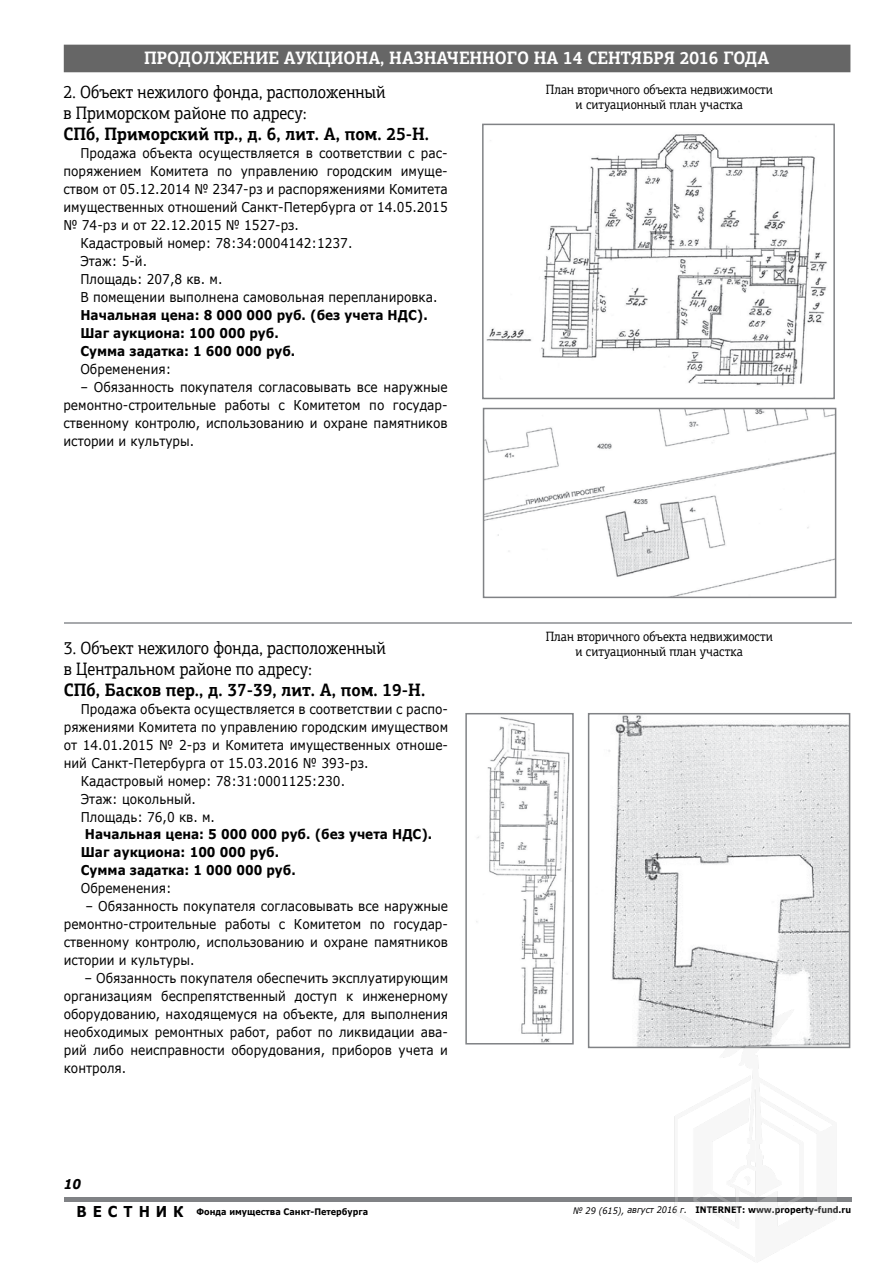
<style>
.page{position:relative;width:893px;height:1263px;background:#fff}
.page>*{position:absolute;margin:0;border:0;box-sizing:border-box;transform-origin:0 0}
.t1{font:18px/21px "PF Agora Slab Pro";color:#000;scale:.9 1}
.t2{font:700 18px "PF Agora Slab Pro";color:#000;scale:.9 1}
.t3{font:700 18px "PF Agora Slab Pro";color:#fff;scale:.9 1}
.t4{font:13.5px/18px "Verdana";color:#000;text-align:justify;scale:.9 1}
.t5{font:700 13.5px/18px "Verdana";color:#000;scale:.9 1}
.t6{font:13.5px/15px "PF Agora Slab Pro";color:#000;text-align:center;scale:.9 1}
.t7{font:italic 700 13.5px "Verdana";color:#000;scale:.9 1}
.t8{font:700 9px "Verdana";color:#000;scale:.9 1}
.s1{font-size:15px}
.s2{font-weight:400;font-style:italic}
</style>
<div class="page">
<hr style="left:64px;top:622px;width:788px;height:2px;background:#a7a9ac">
<img style="left:837px;top:724px;width:10px;height:321px">
<img style="left:63px;top:44px;width:774px;height:1218px">
<h1 class="t3" style="left:144px;top:46px;width:696px">продолжение аукциона, назначенного на 14 сентября 2016 года</h1>
<h1 class="t1" style="left:63px;top:81px;width:360px">2. Объект нежилого фонда, расположенный в Приморском районе по адресу:</h1>
<h1 class="t2" style="left:63px;top:122px;width:408px">СПб, Приморский пр., д. 6, лит. А, пом. 25-Н.</h1>
<p class="t4" style="left:80px;top:144px;width:410px">Продажа объекта осуществляется в соответствии с рас-</p>
<p class="t4" style="left:63px;top:162px;width:429px">поряжением Комитета по управлению городским имуще-</p>
<p class="t4" style="left:63px;top:180px;width:429px">ством от 05.12.2014 № 2347-рз и распоряжениями Комитета</p>
<p class="t4" style="left:63px;top:198px;width:429px">имущественных отношений Санкт-Петербурга от 14.05.2015</p>
<p class="t4" style="left:63px;top:216px;width:263px">№ 74-рз и от 22.12.2015 № 1527-рз.</p>
<p class="t4" style="left:80px;top:234px;width:304px">Кадастровый номер: 78:34:0004142:1237.</p>
<p class="t4" style="left:80px;top:252px;width:76px">Этаж: 5-й.</p>
<p class="t4" style="left:80px;top:270px;width:159px">Площадь: 207,8 кв. м.</p>
<p class="t4" style="left:80px;top:288px;width:398px">В помещении выполнена самовольная перепланировка.</p>
<p class="t5" style="left:80px;top:306px;width:387px">Начальная цена: 8 000 000 руб. (без учета НДС).<br>Шаг аукциона: 100 000 руб.<br>Сумма задатка: 1 600 000 руб.</p>
<p class="t4" style="left:80px;top:360px;width:102px">Обременения:</p>
<p class="t4" style="left:63px;top:378px;width:429px;text-indent:17px">– Обязанность покупателя согласовывать все наружные ремонтно-строительные работы с Комитетом по государ&shy;ственному контролю, использованию и охране памятников истории и культуры.</p>
<p class="t6" style="left:546px;top:82px;width:254px">План вторичного объекта недвижимости и ситуационный план участка</p>
<h1 class="t1" style="left:64px;top:637px;width:360px">3. Объект нежилого фонда, расположенный в Центральном районе по адресу:</h1>
<h1 class="t2" style="left:64px;top:678px;width:403px">СПб, Басков пер., д. 37-39, лит. А, пом. 19-Н.</h1>
<p class="t4" style="left:81px;top:699px;width:410px">Продажа объекта осуществляется в соответствии с распо-</p>
<p class="t4" style="left:64px;top:717px;width:429px">ряжениями Комитета по управлению городским имуществом</p>
<p class="t4" style="left:64px;top:735px;width:429px">от 14.01.2015 № 2-рз и Комитета имущественных отноше-</p>
<p class="t4" style="left:64px;top:753px;width:340px">ний Санкт-Петербурга от 15.03.2016 № 393-рз.</p>
<p class="t4" style="left:81px;top:771px;width:295px">Кадастровый номер: 78:31:0001125:230.</p>
<p class="t4" style="left:81px;top:789px;width:129px">Этаж: цокольный.</p>
<p class="t4" style="left:81px;top:807px;width:151px">Площадь: 76,0 кв. м.</p>
<p class="t5" style="left:81px;top:825px;width:392px;text-indent:4px">Начальная цена: 5 000 000 руб. (без учета НДС).<br>Шаг аукциона: 100 000 руб.<br>Сумма задатка: 1 000 000 руб.</p>
<p class="t4" style="left:81px;top:879px;width:102px">Обременения:</p>
<p class="t4" style="left:64px;top:897px;width:429px;text-indent:22px">– Обязанность покупателя согласовывать все наружные ремонтно-строительные работы с Комитетом по государ&shy;ственному контролю, использованию и охране памятников истории и культуры.</p>
<p class="t4" style="left:64px;top:969px;width:429px;text-indent:21px">– Обязанность покупателя обеспечить эксплуатирующим организациям беспрепятственный доступ к инженерному оборудованию, находящемуся на объекте, для выполнения необходимых ремонтных работ, работ по ликвидации ава&shy;рий либо неисправности оборудования, приборов учета и контроля.</p>
<p class="t7" style="left:64px;top:1174px;width:21px">10</p>
<p class="t6" style="left:546px;top:628px;width:254px">План вторичного объекта недвижимости и ситуационный план участка</p>
<p class="t8" style="left:77px;top:1205px;width:326px"><span class="s1">В Е С Т Н И К</span> Фонда имущества Санкт-Петербурга</p>
<p class="t8" style="left:573px;top:1203px;width:310px"><span class="s2">№ 29 (615), август 2016 г.</span> INTERNET: www.property-fund.ru</p>
</div>
